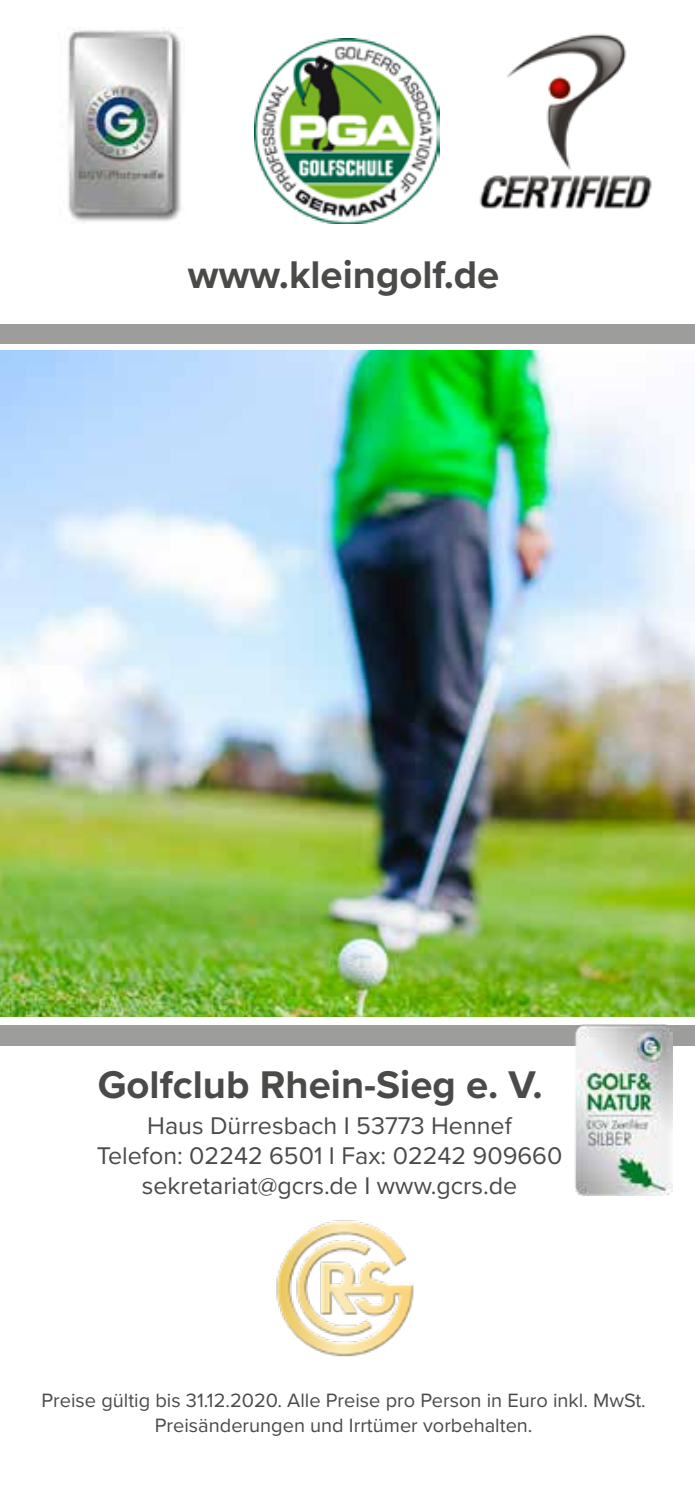
<style>
.page{position:relative;width:695px;height:1489px;background:#fff}
.page>*{position:absolute;margin:0;border:0;box-sizing:border-box;transform-origin:0 0}
.t1{font:700 40px "Proxima Nova";color:#4a4a49}
.t2{font:25px/30px "Proxima Nova";color:#4a4a49;text-align:center}
.t3{font:20px/25px "Proxima Nova";color:#4a4a49;text-align:center}
</style>
<div class="page">
<img style="left:254px;top:38px;width:185px;height:185px">
<img style="left:276px;top:1220px;width:138px;height:137px">
<img style="left:68px;top:30px;width:114px;height:192px">
<img style="left:479px;top:34px;width:173px;height:175px">
<div style="left:0;top:324px;width:694px;height:721px;background:#9d9d9c"></div>
<div style="left:0;top:344px;width:694px;height:680px;background:#fff"></div>
<img style="left:0;top:350px;width:694px;height:666px">
<img style="left:574px;top:1024px;width:98px;height:171px">
<h1 class="t1" style="left:188px;top:245px;width:313px">www.kleingolf.de</h1>
<h1 class="t1" style="left:98px;top:1055px;width:446px">Golfclub Rhein-Sieg e. V.</h1>
<p class="t2" style="left:97px;top:1109px;width:467px">Haus Dürresbach I 53773 Hennef<br>Telefon: 02242 6501 I Fax: 02242 909660 sekretariat@gcrs.de I www.gcrs.de</p>
<p class="t3" style="left:42px;top:1386px;width:605px">Preise gültig bis 31.12.2020. Alle Preise pro Person in Euro inkl. MwSt.<br>Preisänderungen und Irrtümer vorbehalten.</p>
</div>
